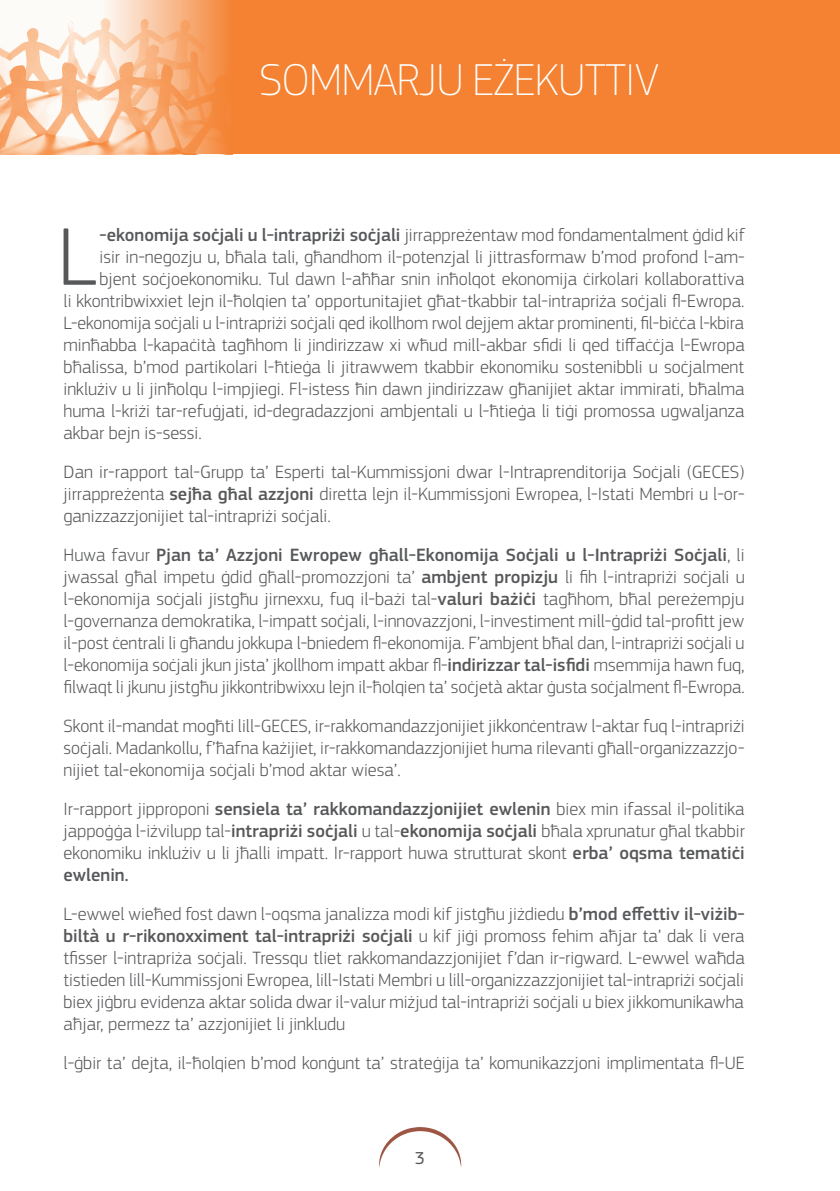
<style>
.page{position:relative;width:840px;height:1191px;background:#fff}
.page>*{position:absolute;margin:0;border:0;box-sizing:border-box;transform-origin:0 0}
.t1{font:300 84.8px "EC Square Sans Pro";color:#57585a}
.t2{font:100 46.4px "EC Square Sans Pro";letter-spacing:-.02em;color:#fff}
.t3{font:300 18.4px/22px "EC Square Sans Pro";color:#57585a;text-align:justify}
.t4{font:18px "EC Square Sans Pro";color:#57585a}
.s1{font-weight:500}
</style>
<div class="page">
<svg style="left:0;top:0;width:839px;height:154px;background:#f5944f"></svg>
<svg style="left:379px;top:1127px;width:82px;height:40px"></svg>
<h2 class="t2" style="left:259px;top:52px;width:401px">SOMMARJU EŻEKUTTIV</h2>
<h1 class="t1" style="left:57px;top:207px;width:41px">L</h1>
<p class="t3" style="left:99px;top:223px;width:646px"><span class="s1">-ekonomija soċjali u l-intrapriżi soċjali</span> jirrappreżentaw mod fondamentalment ġdid kif</p>
<p class="t3" style="left:99px;top:245px;width:646px">isir in-negozju u, bħala tali, għandhom il-potenzjal li jittrasformaw b’mod profond l-am-</p>
<p class="t3" style="left:99px;top:267px;width:646px">bjent soċjoekonomiku. Tul dawn l-aħħar snin inħolqot ekonomija ċirkolari kollaborattiva</p>
<p class="t3" style="left:63px;top:289px;width:682px">li kkontribwixxiet lejn il-ħolqien ta’ opportunitajiet għat-tkabbir tal-intrapriża soċjali fl-Ewropa.</p>
<p class="t3" style="left:63px;top:311px;width:681px">L-ekonomija soċjali u l-intrapriżi soċjali qed ikollhom rwol dejjem aktar prominenti, fil-biċċa l-kbira</p>
<p class="t3" style="left:63px;top:333px;width:682px">minħabba l-kapaċità tagħhom li jindirizzaw xi wħud mill-akbar sfidi li qed tiffaċċja l-Ewropa</p>
<p class="t3" style="left:63px;top:355px;width:681px">bħalissa, b’mod partikolari l-ħtieġa li jitrawwem tkabbir ekonomiku sostenibbli u soċjalment</p>
<p class="t3" style="left:63px;top:377px;width:682px">inklużiv u li jinħolqu l-impjiegi. Fl-istess ħin dawn jindirizzaw għanijiet aktar immirati, bħalma</p>
<p class="t3" style="left:63px;top:399px;width:682px">huma l-kriżi tar-refuġjati, id-degradazzjoni ambjentali u l-ħtieġa li tiġi promossa ugwaljanza</p>
<p class="t3" style="left:63px;top:421px;width:140px">akbar bejn is-sessi.</p>
<p class="t3" style="left:63px;top:460px;width:682px">Dan ir-rapport tal-Grupp ta’ Esperti tal-Kummissjoni dwar l-Intraprenditorija Soċjali (GECES) jirrappreżenta <span class="s1">sejħa għal azzjoni</span> diretta lejn il-Kummissjoni Ewropea, l-Istati Membri u l-or&shy;ganizzazzjonijiet tal-intrapriżi soċjali.</p>
<p class="t3" style="left:63px;top:543px;width:682px">Huwa favur <span class="s1">Pjan ta’ Azzjoni Ewropew għall-Ekonomija Soċjali u l-Intrapriżi Soċjali</span>, li jwassal għal impetu ġdid għall-promozzjoni ta’ <span class="s1">ambjent propizju</span> li fih l-intrapriżi soċjali u l-ekonomija soċjali jistgħu jirnexxu, fuq il-bażi tal-<span class="s1">valuri bażiċi</span> tagħhom, bħal pereżempju l-governanza demokratika, l-impatt soċjali, l-innovazzjoni, l-investiment mill-ġdid tal-profitt jew il-post ċentrali li għandu jokkupa l-bniedem fl-ekonomija. F’ambjent bħal dan, l-intrapriżi soċjali u l-ekonomija soċjali jkun jista’ jkollhom impatt akbar fl-<span class="s1">indirizzar tal-isfidi</span> msemmija hawn fuq, filwaqt li jkunu jistgħu jikkontribwixxu lejn il-ħolqien ta’ soċjetà aktar ġusta soċjalment fl-Ewropa.</p>
<p class="t3" style="left:63px;top:714px;width:682px">Skont il-mandat mogħti lill-GECES, ir-rakkomandazzjonijiet jikkonċentraw l-aktar fuq l-intrapriżi soċjali. Madankollu, f’ħafna każijiet, ir-rakkomandazzjonijiet huma rilevanti għall-organizzazzjo&shy;nijiet tal-ekonomija soċjali b’mod aktar wiesa’.</p>
<p class="t3" style="left:63px;top:798px;width:682px">Ir-rapport jipproponi <span class="s1">sensiela ta’ rakkomandazzjonijiet ewlenin</span> biex min ifassal il-politika jappoġġa l-iżvilupp tal-<span class="s1">intrapriżi soċjali</span> u tal-<span class="s1">ekonomija soċjali</span> bħala xprunatur għal tkabbir ekonomiku inklużiv u li jħalli impatt. Ir-rapport huwa strutturat skont <span class="s1">erba’ oqsma tematiċi ewlenin.</span></p>
<p class="t3" style="left:63px;top:903px;width:682px">L-ewwel wieħed fost dawn l-oqsma janalizza modi kif jistgħu jiżdiedu <span class="s1">b’mod effettiv il-viżib&shy;biltà u r-rikonoxximent tal-intrapriżi soċjali</span> u kif jiġi promoss fehim aħjar ta’ dak li vera tfisser l-intrapriża soċjali. Tressqu tliet rakkomandazzjonijiet f’dan ir-rigward. L-ewwel waħda tistieden lill-Kummissjoni Ewropea, lill-Istati Membri u lill-organizzazzjonijiet tal-intrapriżi soċjali biex jiġbru evidenza aktar solida dwar il-valur miżjud tal-intrapriżi soċjali u biex jikkomunikawha aħjar, permezz ta’ azzjonijiet li jinkludu</p>
<p class="t3" style="left:63px;top:1052px;width:682px">l-ġbir ta’ dejta, il-ħolqien b’mod konġunt ta’ strateġija ta’ komunikazzjoni implimentata fl-UE</p>
<p class="t4" style="left:415px;top:1147px;width:12px">3</p>
</div>
